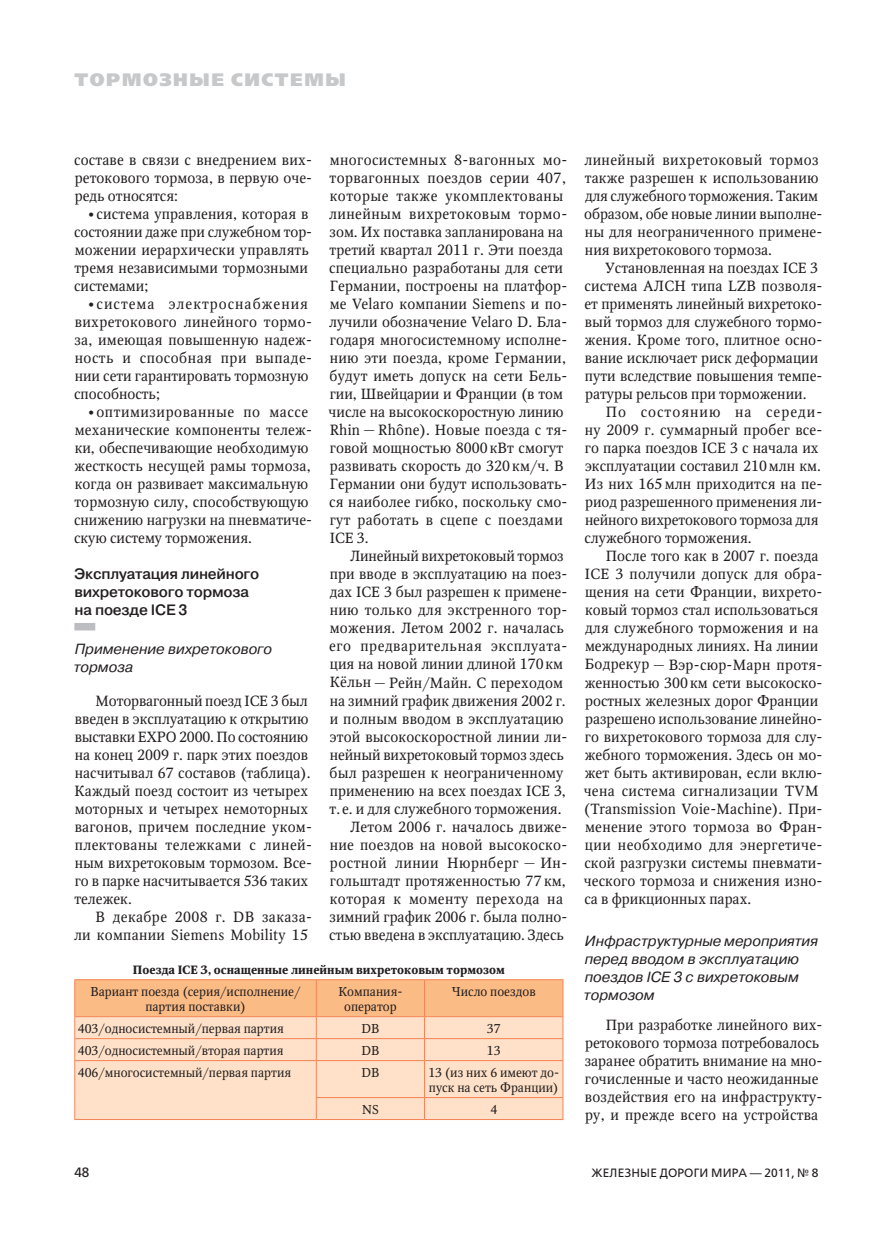
<style>
.page{position:relative;width:893px;height:1234px;background:#fff}
.page>*{position:absolute;margin:0;border:0;box-sizing:border-box;transform-origin:0 0}
.t1{font:800 18px "Free Set";letter-spacing:.09em;color:#c7c8ca}
.t2{font:500 15px/18px "Pragmatica";letter-spacing:-.015em;color:#231f20}
.t3{font:14.7px/18px "Octava";letter-spacing:.005em;color:#231f20}
.t4{font:14.7px/18px "Octava";letter-spacing:.025em;color:#231f20}
.t5{font:italic 14.7px/18px "Pragmatica";color:#231f20}
.t6{font:14.7px "Octava";letter-spacing:.03em;color:#231f20}
.t7{font:14.7px "Octava";letter-spacing:.04em;color:#231f20}
.t8{font:13.5px "Free Set";color:#231f20}
.t9{font:12.75px/15px "Octava";color:#231f20;text-align:center}
.t10{font:700 12px "Octava";color:#231f20}
.t11{font:12px "Free Set";letter-spacing:.01em;color:#231f20}
</style>
<div class="page">
<div style="left:74px;top:622px;width:21px;height:8px;background:#bcbdc0"></div>
<svg style="left:75px;top:1060px;width:488px;height:58px;background:#fdddc4"></svg>
<hr style="left:424px;top:1060px;width:1px;height:36px;background:#f58355">
<hr style="left:74px;top:1059px;width:242px;height:1px;background:#f58355">
<hr style="left:74px;top:1060px;width:1px;height:37px;background:#f58355">
<hr style="left:316px;top:1060px;width:1px;height:36px;background:#f58355">
<hr style="left:563px;top:1060px;width:1px;height:36px;background:#f58355">
<svg style="left:74px;top:1097px;width:1px;height:21px"></svg>
<svg style="left:316px;top:1097px;width:1px;height:21px"></svg>
<svg style="left:563px;top:1097px;width:1px;height:21px"></svg>
<hr style="left:74px;top:1118px;width:242px;height:1px;background:#f58355">
<hr style="left:316px;top:1118px;width:109px;height:1px;background:#f58355">
<hr style="left:424px;top:1118px;width:139px;height:1px;background:#f58355">
<svg style="left:424px;top:1097px;width:1px;height:21px"></svg>
<hr style="left:424px;top:1059px;width:139px;height:1px;background:#f58355">
<svg style="left:74px;top:979px;width:490px;height:80px;background:#fccca5"></svg>
<hr style="left:316px;top:1059px;width:109px;height:1px;background:#f58355">
<hr style="left:316px;top:1096px;width:109px;height:1px;background:#f58355">
<hr style="left:424px;top:1096px;width:139px;height:1px;background:#f58355">
<hr style="left:74px;top:979px;width:242px;height:1px;background:#f58355">
<hr style="left:74px;top:979px;width:1px;height:37px;background:#f58355">
<hr style="left:316px;top:979px;width:109px;height:1px;background:#f58355">
<hr style="left:424px;top:979px;width:139px;height:1px;background:#f58355">
<hr style="left:74px;top:1037px;width:242px;height:1px;background:#f58355">
<p class="t1" style="left:74px;top:68px;width:273px">Тормозные системы</p>
<p class="t3" style="left:74px;top:151px;width:240px;text-align:justify">составе в связи с внедрением вих&shy;ретокового тормоза, в первую оче&shy;редь относятся:</p>
<p class="t3" style="left:74px;top:205px;width:240px;text-indent:11px">•система управления, которая в состоянии даже при служебном тор&shy;можении иерархически управлять тремя независимыми тормозными системами;</p>
<p class="t4" style="left:74px;top:295px;width:240px;text-indent:11px">•система электроснабжения вихретокового линейного тормо&shy;за, имеющая повышенную надеж&shy;ность и способная при выпаде&shy;нии сети гарантировать тормозную способность;</p>
<p class="t3" style="left:74px;top:403px;width:240px;text-indent:11px">•оптимизированные по массе механические компоненты тележ&shy;ки, обеспечивающие необходимую жесткость несущей рамы тормоза, когда он развивает максимальную тормозную силу, способствующую снижению нагрузки на пневматиче&shy;скую систему торможения.</p>
<p class="t2" style="left:74px;top:565px;width:187px">Эксплуатация линейного вихретокового тормоза на поезде IСЕ 3</p>
<p class="t5" style="left:74px;top:640px;width:200px">Применение вихретокового тормоза</p>
<p class="t3" style="left:74px;top:691px;width:239px;text-indent:21px">Моторвагонный поезд IСЕ 3 был введен в эксплуатацию к открытию выставки ЕХРО 2000. По состоянию на конец 2009 г. парк этих поездов насчитывал 67 составов (таблица).<br>Каждый поезд состоит из четырех моторных и четырех немоторных вагонов, причем последние уком&shy;плектованы тележками с линей&shy;ным вихретоковым тормозом. Все&shy;го в парке насчитывается 536 таких тележек.</p>
<p class="t3" style="left:74px;top:907px;width:240px;text-align:right">В декабре 2008 г. DB заказа-<br>ли компании Siemens Mobility 15</p>
<p class="t3" style="left:329px;top:151px;width:240px">многосистемных 8‑ вагонных мо&shy;торвагонных поездов серии 407, которые также укомплектованы линейным вихретоковым тормо&shy;зом. Их поставка запланирована на третий квартал 2011 г. Эти поезда специально разработаны для сети<br>Германии, построены на платфор&shy;ме Velaro компании Siemens и по&shy;лучили обозначение Velaro D. Бла&shy;годаря многосистемному исполне&shy;нию эти поезда, кроме Германии, будут иметь допуск на сети Бель&shy;гии, Швейцарии и Франции (в том числе на высокоскоростную линию<br>Rhin — Rhône). Новые поезда с тя&shy;говой мощностью 8000кВт смогут развивать скорость до 320км/ч. В<br>Германии они будут использовать&shy;ся наиболее гибко, поскольку смо&shy;гут работать в сцепе с поездами<br>ICE 3.</p>
<p class="t3" style="left:350px;top:547px;width:215px">Линейный вихретоковый тормоз</p>
<p class="t3" style="left:330px;top:565px;width:239px">при вводе в эксплуатацию на поез-</p>
<p class="t3" style="left:330px;top:583px;width:239px">дах IСЕ 3 был разрешен к примене-</p>
<p class="t3" style="left:330px;top:601px;width:239px">нию только для экстренного тор-</p>
<p class="t3" style="left:330px;top:619px;width:236px">можения. Летом 2002 г. началась</p>
<p class="t7" style="left:329px;top:637px;width:240px">его предварительная эксплуата-</p>
<p class="t3" style="left:330px;top:655px;width:235px">ция на новой линии длиной 170км</p>
<p class="t3" style="left:330px;top:673px;width:235px">Кёльн — Рейн/Майн. С переходом</p>
<p class="t3" style="left:330px;top:691px;width:237px">на зимний график движения 2002 г.</p>
<p class="t3" style="left:330px;top:709px;width:235px">и полным вводом в эксплуатацию</p>
<p class="t3" style="left:330px;top:727px;width:239px">этой высокоскоростной линии ли-</p>
<p class="t3" style="left:330px;top:745px;width:236px">нейный вихретоковый тормоз здесь</p>
<p class="t3" style="left:330px;top:763px;width:235px">был разрешен к неограниченному</p>
<p class="t3" style="left:330px;top:781px;width:237px">применению на всех поездах IСЕ 3,</p>
<p class="t3" style="left:330px;top:799px;width:233px">т. е. и для служебного торможения.</p>
<p class="t3" style="left:350px;top:817px;width:219px">Летом 2006 г. началось движе-</p>
<p class="t3" style="left:330px;top:835px;width:239px">ние поездов на новой высокоско-</p>
<p class="t6" style="left:330px;top:853px;width:239px">ростной линии Нюрнберг — Ин-</p>
<p class="t3" style="left:330px;top:871px;width:237px">гольштадт протяженностью 77 км,</p>
<p class="t6" style="left:330px;top:889px;width:235px">которая к моменту перехода на</p>
<p class="t3" style="left:330px;top:907px;width:239px">зимний график 2006 г. была полно-</p>
<p class="t3" style="left:329px;top:925px;width:236px">стью введена в эксплуатацию. Здесь</p>
<p class="t10" style="left:133px;top:961px;width:373px">Поезда ICE 3, оснащенные линейным вихретоковым тормозом</p>
<p class="t9" style="left:91px;top:983px;width:212px">Вариант поезда (серия/исполнение/ партия поставки)</p>
<p class="t9" style="left:338px;top:983px;width:66px">Компания&shy;оператор</p>
<p class="t9" style="left:452px;top:983px;width:85px">Число поездов</p>
<p class="t9" style="left:78px;top:1020px;width:208px">403/односистемный/первая партия</p>
<p class="t9" style="left:361px;top:1020px;width:19px">DB</p>
<p class="t9" style="left:487px;top:1020px;width:15px">37</p>
<p class="t9" style="left:78px;top:1042px;width:207px">403/односистемный/вторая партия</p>
<p class="t9" style="left:361px;top:1042px;width:19px">DB</p>
<p class="t9" style="left:487px;top:1042px;width:15px">13</p>
<p class="t9" style="left:78px;top:1064px;width:215px">406/многосистемный/первая партия</p>
<p class="t9" style="left:361px;top:1064px;width:19px">DB</p>
<p class="t9" style="left:428px;top:1064px;width:132px;text-align:left">13 (из них 6 имеют до&shy;пуск на сеть Франции)</p>
<p class="t9" style="left:362px;top:1101px;width:18px">NS</p>
<p class="t9" style="left:490px;top:1101px;width:8px">4</p>
<p class="t3" style="left:584px;top:151px;width:240px">линейный вихретоковый тормоз также разрешен к использованию для служебного торможения. Таким образом, обе новые линии выполне&shy;ны для неограниченного примене&shy;ния вихретокового тормоза.</p>
<p class="t3" style="left:584px;top:259px;width:240px;text-indent:21px">Установленная на поездах ICE 3 система АЛСН типа LZB позволя&shy;ет применять линейный вихретоко&shy;вый тормоз для служебного тормо&shy;жения. Кроме того, плитное осно&shy;вание исключает риск деформации пути вследствие повышения темпе&shy;ратуры рельсов при торможении.</p>
<p class="t3" style="left:584px;top:403px;width:240px;text-indent:21px">По состоянию на середи&shy;ну 2009 г. суммарный пробег все&shy;го парка поездов ICE 3 c начала их эксплуатации составил 210млн км.<br>Из них 165млн приходится на пе&shy;риод разрешенного применения ли&shy;нейного вихретокового тормоза для служебного торможения.</p>
<p class="t3" style="left:584px;top:547px;width:240px;text-indent:22px">После того как в 2007 г. поезда<br>IСЕ 3 получили допуск для обра&shy;щения на сети Франции, вихрето&shy;ковый тормоз стал использоваться для служебного торможения и на международных линиях. На линии<br>Бодрекур — Вэр-сюр-Марн протя&shy;женностью 300км сети высокоско&shy;ростных железных дорог Франции разрешено использование линейно&shy;го вихретокового тормоза для слу&shy;жебного торможения. Здесь он мо&shy;жет быть активирован, если вклю&shy;чена система сигнализации TVM (Transmission Voie-Machine). При&shy;менение этого тормоза во Фран&shy;ции необходимо для энергетиче&shy;ской разгрузки системы пневмати&shy;ческого тормоза и снижения изно&shy;са в фрикционных парах.</p>
<p class="t5" style="left:584px;top:931px;width:236px">Инфраструктурные мероприятия перед вводом в эксплуатацию поездов IСЕ 3 с вихретоковым тормозом</p>
<p class="t3" style="left:585px;top:1015px;width:239px;text-indent:21px">При разработке линейного вих&shy;ретокового тормоза потребовалось заранее обратить внимание на мно&shy;гочисленные и часто неожиданные воздействия его на инфраструкту&shy;ру, и прежде всего на устройства</p>
<p class="t8" style="left:74px;top:1163px;width:17px">48</p>
<p class="t11" style="left:591px;top:1165px;width:229px">Железные дороги мира — 2011, № 8</p>
</div>
